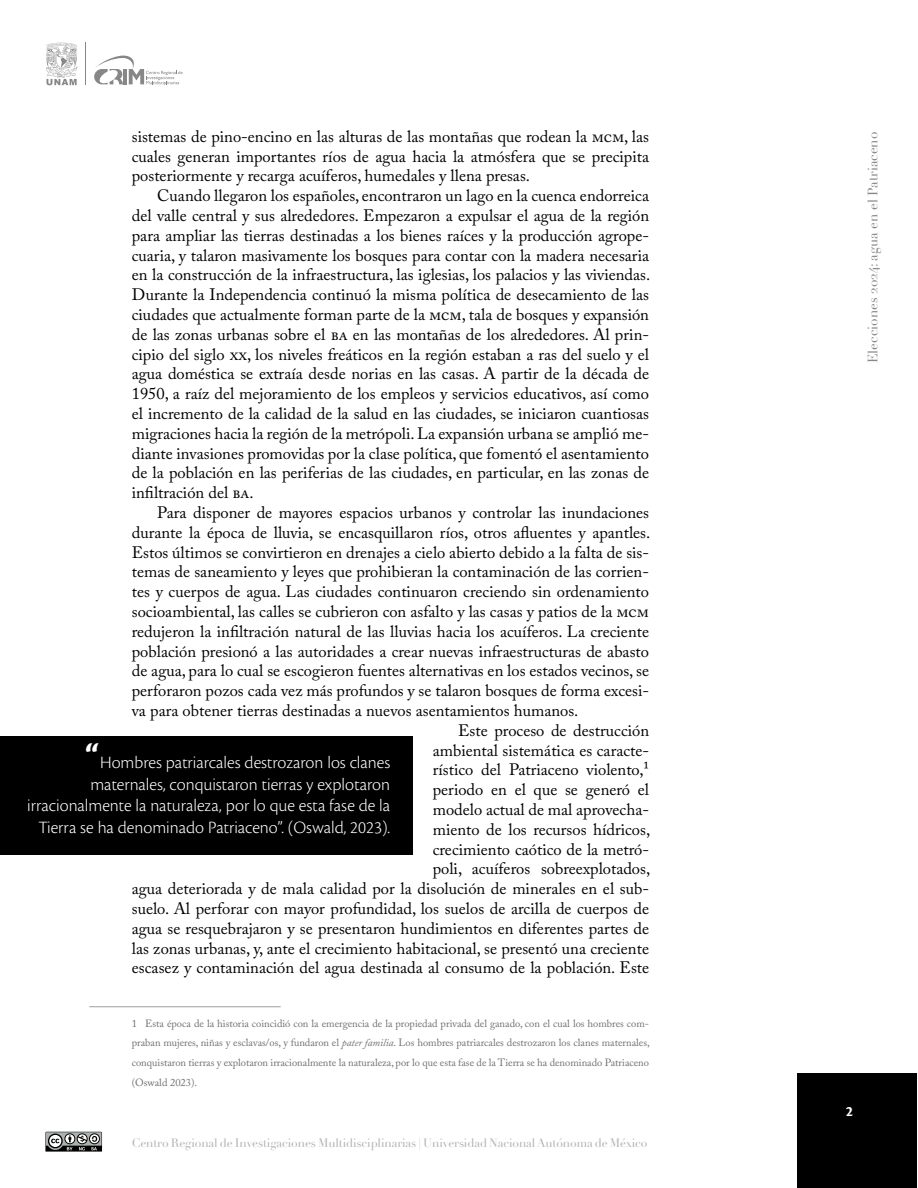
<style>
.page{position:relative;width:918px;height:1188px;background:#fff}
.page>*{position:absolute;margin:0;border:0;box-sizing:border-box;transform-origin:0 0}
.t1{font:300 18px/21.6px "Cronos Pro";color:#fff;text-align:right}
.t2{font:16.5px/19.8px "Adobe Caslon Pro";color:#000;text-align:justify}
.t3{font:700 15px "Cronos Pro";color:#fff}
.t4{font:13.5px "Didot";color:#878787}
.t5{font:12px "Didot";letter-spacing:-.01em;color:#b3b2b2}
.t6{font:10.5px/19.8px "Adobe Caslon Pro";color:#706f6f;text-align:justify}
.s1{font-weight:700;font-size:36px}
.s2{font-style:italic}
</style>
<div class="page">
<div style="left:798px;top:1073px;width:119px;height:115px;background:#000"></div>
<svg style="left:46px;top:43px;width:32px;height:42px"></svg>
<svg style="left:94px;top:56px;width:89px;height:29px"></svg>
<hr style="left:85px;top:43px;width:1px;height:42px;background:#878787">
<svg style="left:45px;top:1132px;width:57px;height:20px"></svg>
<hr style="left:89px;top:1006px;width:192px;height:1px;background:#9d9d9c">
<div style="left:0;top:736px;width:412px;height:119px;background:#000"></div>
<p class="t2" style="left:132px;top:126px;width:519px">sistemas de pino-encino en las alturas de las montañas que rodean la mcm, las cuales generan importantes ríos de agua hacia la atmósfera que se precipita posteriormente y recarga acuíferos, humedales y llena presas.</p>
<p class="t2" style="left:132px;top:186px;width:520px;text-indent:26px">Cuando llegaron los españoles, encontraron un lago en la cuenca endorreica del valle central y sus alrededores. Empezaron a expulsar el agua de la región para ampliar las tierras destinadas a los bienes raíces y la producción agrope&shy;cuaria, y talaron masivamente los bosques para contar con la madera necesaria en la construcción de la infraestructura, las iglesias, los palacios y las viviendas.<br>Durante la Independencia continuó la misma política de desecamiento de las ciudades que actualmente forman parte de la mcm, tala de bosques y expansión de las zonas urbanas sobre el ba en las montañas de los alrededores. Al prin&shy;cipio del siglo xx, los niveles freáticos en la región estaban a ras del suelo y el agua doméstica se extraía desde norias en las casas. A partir de la década de 1950, a raíz del mejoramiento de los empleos y servicios educativos, así como el incremento de la calidad de la salud en las ciudades, se iniciaron cuantiosas migraciones hacia la región de la metrópoli. La expansión urbana se amplió me&shy;diante invasiones promovidas por la clase política, que fomentó el asentamiento de la población en las periferias de las ciudades, en particular, en las zonas de infiltración del ba.</p>
<p class="t2" style="left:157px;top:502px;width:493px">Para disponer de mayores espacios urbanos y controlar las inundaciones</p>
<p class="t2" style="left:132px;top:522px;width:520px">durante la época de lluvia, se encasquillaron ríos, otros afluentes y apantles.</p>
<p class="t2" style="left:132px;top:542px;width:519px">Estos últimos se convirtieron en drenajes a cielo abierto debido a la falta de sis-</p>
<p class="t2" style="left:132px;top:562px;width:519px">temas de saneamiento y leyes que prohibieran la contaminación de las corrien-</p>
<p class="t2" style="left:132px;top:582px;width:519px">tes y cuerpos de agua. Las ciudades continuaron creciendo sin ordenamiento</p>
<p class="t2" style="left:132px;top:601px;width:519px">socioambiental, las calles se cubrieron con asfalto y las casas y patios de la mcm</p>
<p class="t2" style="left:132px;top:621px;width:519px">redujeron la infiltración natural de las lluvias hacia los acuíferos. La creciente</p>
<p class="t2" style="left:132px;top:641px;width:519px">población presionó a las autoridades a crear nuevas infraestructuras de abasto</p>
<p class="t2" style="left:132px;top:661px;width:519px">de agua, para lo cual se escogieron fuentes alternativas en los estados vecinos, se</p>
<p class="t2" style="left:132px;top:681px;width:519px">perforaron pozos cada vez más profundos y se talaron bosques de forma excesi-</p>
<p class="t2" style="left:132px;top:700px;width:448px">va para obtener tierras destinadas a nuevos asentamientos humanos.</p>
<p class="t2" style="left:458px;top:720px;width:192px">Este proceso de destrucción</p>
<p class="t2" style="left:433px;top:740px;width:218px">ambiental sistemática es caracte-</p>
<p class="t2" style="left:433px;top:760px;width:218px">rístico del Patriaceno violento,1</p>
<p class="t2" style="left:433px;top:780px;width:218px">periodo en el que se generó el</p>
<p class="t2" style="left:433px;top:799px;width:218px">modelo actual de mal aprovecha-</p>
<p class="t2" style="left:433px;top:819px;width:219px">miento de los recursos hídricos,</p>
<p class="t2" style="left:433px;top:839px;width:218px">crecimiento caótico de la metró-</p>
<p class="t2" style="left:433px;top:859px;width:219px">poli, acuíferos sobreexplotados,</p>
<p class="t2" style="left:132px;top:879px;width:519px">agua deteriorada y de mala calidad por la disolución de minerales en el sub-</p>
<p class="t2" style="left:132px;top:898px;width:519px">suelo. Al perforar con mayor profundidad, los suelos de arcilla de cuerpos de</p>
<p class="t2" style="left:132px;top:918px;width:519px">agua se resquebrajaron y se presentaron hundimientos en diferentes partes de</p>
<p class="t2" style="left:132px;top:938px;width:519px">las zonas urbanas, y, ante el crecimiento habitacional, se presentó una creciente</p>
<p class="t2" style="left:132px;top:958px;width:519px">escasez y contaminación del agua destinada al consumo de la población. Este</p>
<p class="t1" style="left:27px;top:752px;width:365px"><span class="s1">“</span>Hombres patriarcales destrozaron los clanes maternales, conquistaron tierras y explotaron irracionalmente la naturaleza, por lo que esta fase de la Tierra se ha denominado Patriaceno”. (Oswald, 2023).</p>
<p class="t6" style="left:132px;top:1013px;width:520px">1 Esta época de la historia coincidió con la emergencia de la propiedad privada del ganado, con el cual los hombres com&shy;praban mujeres, niñas y esclavas/os, y fundaron el <span class="s2">pater familia</span>. Los hombres patriarcales destrozaron los clanes maternales, conquistaron tierras y explotaron irracionalmente la naturaleza, por lo que esta fase de la Tierra se ha denominado Patriaceno (Oswald 2023).</p>
<p class="t5" style="left:132px;top:1136px;width:517px">Centro Regional de Investigaciones Multidisciplinarias | Universidad Nacional Autónoma de México</p>
<p class="t4" style="left:865px;top:363px;width:233px;rotate:-90deg">Elecciones 2024: agua en el Patriaceno</p>
<p class="t3" style="left:846px;top:1103px;width:9px">2</p>
</div>
